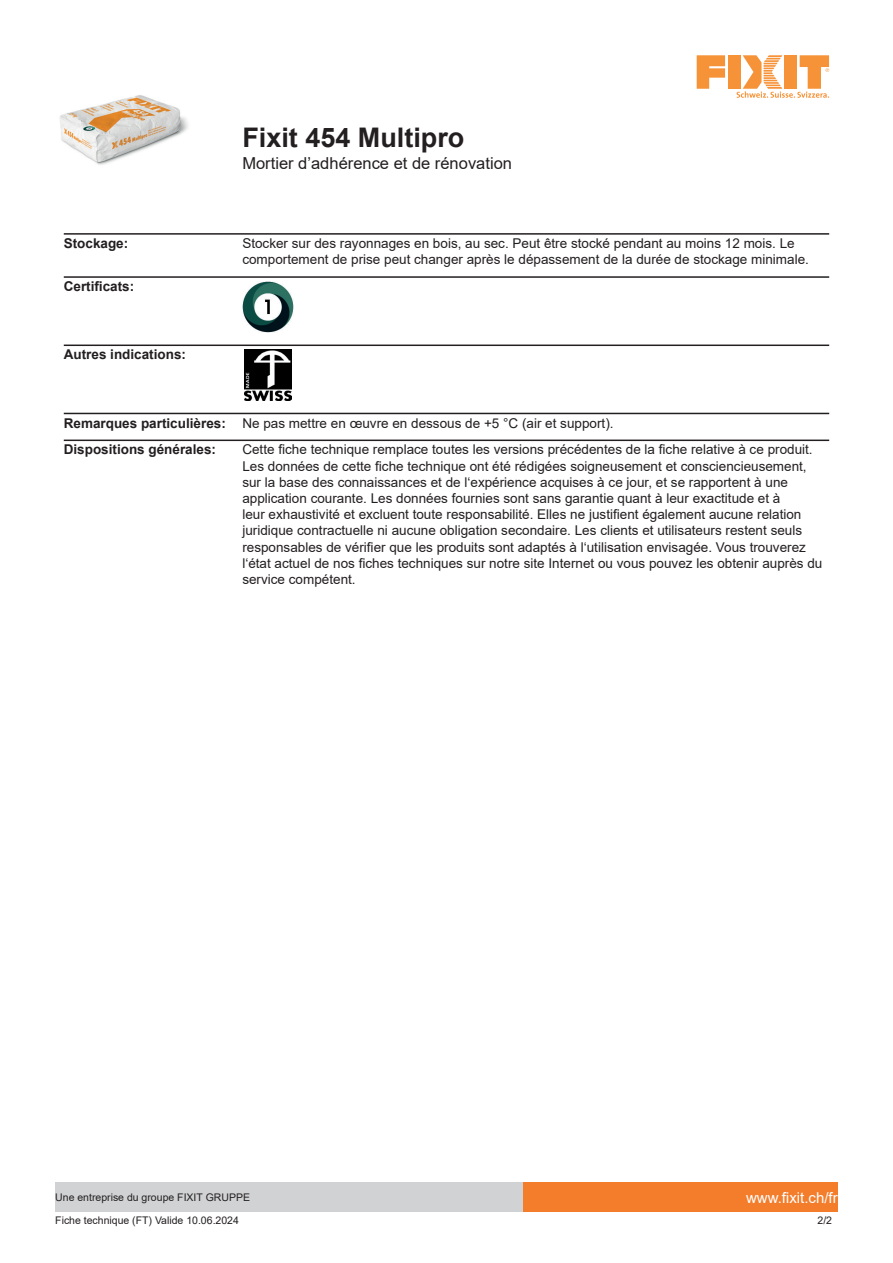
<style>
.page{position:relative;width:893px;height:1263px;background:#fff}
.page>*{position:absolute;margin:0;border:0;box-sizing:border-box;transform-origin:0 0}
.t1{font:700 27px "Arial";color:#231f20}
.t2{font:16.5px "Arial";color:#231f20}
.t3{font:15px "Arial";color:#fff}
.t4{font:13.5px/16.2px "Arial";color:#231f20}
.t5{font:700 13.5px "Arial";color:#231f20}
.t6{font:10.5px "Arial";color:#231f20}
.s1{font-weight:700}
</style>
<div class="page">
<img style="left:60px;top:95px;width:128px;height:70px">
<svg style="left:697px;top:55px;width:28px;height:34px"></svg>
<div style="left:728px;top:55px;width:12px;height:34px;background:#f69237"></div>
<svg style="left:737px;top:55px;width:92px;height:43px"></svg>
<div style="left:523px;top:1182px;width:315px;height:30px;background:#f47d2c"></div>
<div style="left:55px;top:1182px;width:468px;height:30px;background:#d1d2d4"></div>
<hr style="left:64px;top:233px;width:765px;height:2px;background:#231f20">
<hr style="left:64px;top:276px;width:765px;height:2px;background:#231f20">
<img style="left:242px;top:281px;width:51px;height:51px">
<hr style="left:64px;top:344px;width:765px;height:2px;background:#231f20">
<img style="left:245px;top:349px;width:46px;height:52px">
<hr style="left:64px;top:413px;width:765px;height:1px;background:#231f20">
<hr style="left:64px;top:440px;width:765px;height:1px;background:#231f20">
<h1 class="t1" style="left:242px;top:119px;width:224px">Fixit 454 Multipro</h1>
<p class="t2" style="left:242px;top:152px;width:271px">Mortier d’adhérence et de rénovation</p>
<p class="t5" style="left:64px;top:234px;width:66px">Stockage:</p>
<p class="t4" style="left:242px;top:235px;width:568px">Stocker sur des rayonnages en bois, au sec. Peut être stocké pendant au moins 12 mois. Le comportement de prise peut changer après le dépassement de la durée de stockage minimale.</p>
<p class="t5" style="left:64px;top:277px;width:72px">Certificats:</p>
<p class="t5" style="left:64px;top:345px;width:124px">Autres indications:</p>
<p class="t4" style="left:64px;top:409px;width:551px;line-height:26.8px"><span class="s1">Remarques particulières:</span> Ne pas mettre en œuvre en dessous de +5 °C (air et support).<br><span class="s1">Dispositions générales:</span></p>
<p class="t4" style="left:242px;top:441px;width:582px">Cette fiche technique remplace toutes les versions précédentes de la fiche relative à ce produit.<br>Les données de cette fiche technique ont été rédigées soigneusement et consciencieusement, sur la base des connaissances et de l‘expérience acquises à ce jour, et se rapportent à une application courante. Les données fournies sont sans garantie quant à leur exactitude et à<br>leur exhaustivité et excluent toute responsabilité. Elles ne justifient également aucune relation juridique contractuelle ni aucune obligation secondaire. Les clients et utilisateurs restent seuls responsables de vérifier que les produits sont adaptés à l‘utilisation envisagée. Vous trouverez l‘état actuel de nos fiches techniques sur notre site Internet ou vous pouvez les obtenir auprès du service compétent.</p>
<p class="t6" style="left:55px;top:1190px;width:196px">Une entreprise du groupe FIXIT GRUPPE</p>
<p class="t3" style="left:746px;top:1187px;width:93px">www.fixit.ch/fr</p>
<p class="t6" style="left:55px;top:1213px;width:185px">Fiche technique (FT) Valide 10.06.2024</p>
<p class="t6" style="left:817px;top:1213px;width:16px">2/2</p>
</div>
